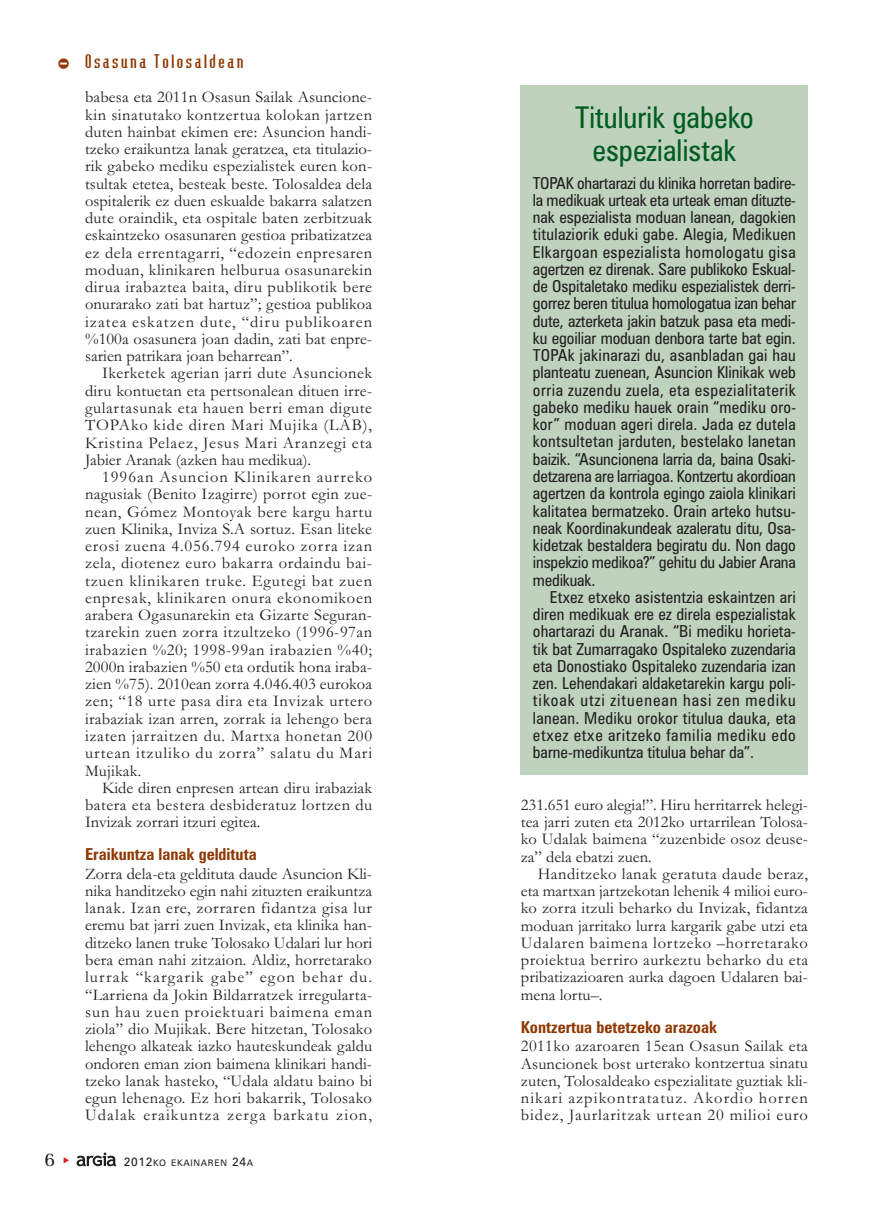
<style>
.page{position:relative;width:893px;height:1212px;background:#fff}
.page>*{position:absolute;margin:0;border:0;box-sizing:border-box;transform-origin:0 0}
.t1{font:condensed 30px/33px "Zurich BT";color:#015c20;text-align:center}
.t2{font:19.5px "Memoir";color:#231f20}
.t3{font:18px "Bodiac";letter-spacing:.145em;color:#8f3801}
.t4{font:16.5px/17.2px "Garamond";letter-spacing:.01em;color:#231f20;text-align:justify}
.t5{font:condensed 16.5px/17.2px "Zurich BT";color:#231f20;text-align:justify}
.t6{font:700 condensed 16.5px "Zurich BT";color:#8f3801}
.t7{font:9px "Zurich BT";letter-spacing:.075em;color:#231f20}
.s1{font-size:30px}
.s2{font-size:12px}
</style>
<div class="page">
<svg style="left:77px;top:1152px;width:39px;height:14px"></svg>
<div style="left:521px;top:86px;width:287px;height:689px;background:#bed2be"></div>
<p class="t3" style="left:57px;top:55px;width:188px"><span class="s1">-</span> Osasuna Tolosaldean</p>
<p class="t4" style="left:85px;top:90px;width:289px">babesa eta 2011n Osasun Sailak Asuncione&shy;kin sinatutako kontzertua kolokan jartzen duten hainbat ekimen ere: Asuncion handi&shy;tzeko eraikuntza lanak geratzea, eta titulazio&shy;rik gabeko mediku espezialistek euren kon&shy;tsultak etetea, besteak beste. Tolosaldea dela ospitalerik ez duen eskualde bakarra salatzen dute oraindik, eta ospitale baten zerbitzuak eskaintzeko osasunaren gestioa pribatizatzea ez dela errentagarri, “edozein enpresaren moduan, klinikaren helburua osasunarekin dirua irabaztea baita, diru publikotik bere onurarako zati bat hartuz”; gestioa publikoa izatea eskatzen dute, “diru publikoaren %100a osasunera joan dadin, zati bat enpre&shy;sarien patrikara joan beharrean”.</p>
<p class="t4" style="left:85px;top:366px;width:289px;text-indent:17px">Ikerketek agerian jarri dute Asuncionek diru kontuetan eta pertsonalean dituen irre&shy;gulartasunak eta hauen berri eman digute TOPAko kide diren Mari Mujika (LAB), Kristina Pelaez, Jesus Mari Aranzegi eta Jabier Aranak (azken hau medikua).</p>
<p class="t4" style="left:85px;top:470px;width:289px;text-indent:17px">1996an Asuncion Klinikaren aurreko nagusiak (Benito Izagirre) porrot egin zue&shy;nean, Gómez Montoyak bere kargu hartu zuen Klinika, Inviza S.A sortuz. Esan liteke erosi zuena 4.056.794 euroko zorra izan zela, diotenez euro bakarra ordaindu bai&shy;tzuen klinikaren truke. Egutegi bat zuen enpresak, klinikaren onura ekonomikoen arabera Ogasunarekin eta Gizarte Seguran&shy;tzarekin zuen zorra itzultzeko (1996-97an irabazien %20; 1998-99an irabazien %40; 2000n irabazien %50 eta ordutik hona iraba&shy;zien %75). 2010ean zorra 4.046.403 eurokoa zen; “18 urte pasa dira eta Invizak urtero irabaziak izan arren, zorrak ia lehengo bera izaten jarraitzen du. Martxa honetan 200 urtean itzuliko du zorra” salatu du Mari Mujikak.</p>
<p class="t4" style="left:85px;top:781px;width:289px;text-indent:17px">Kide diren enpresen artean diru irabaziak batera eta bestera desbideratuz lortzen du Invizak zorrari itzuri egitea.</p>
<p class="t6" style="left:85px;top:848px;width:173px">Eraikuntza lanak geldituta</p>
<p class="t4" style="left:85px;top:867px;width:289px">Zorra dela-eta geldituta daude Asuncion Kli&shy;nika handitzeko egin nahi zituzten eraikuntza lanak. Izan ere, zorraren fidantza gisa lur eremu bat jarri zuen Invizak, eta klinika han&shy;ditzeko lanen truke Tolosako Udalari lur hori bera eman nahi zitzaion. Aldiz, horretarako lurrak “kargarik gabe” egon behar du. “Larriena da Jokin Bildarratzek irregularta&shy;sun hau zuen proiektuari baimena eman ziola” dio Mujikak. Bere hitzetan, Tolosako lehengo alkateak iazko hauteskundeak galdu ondoren eman zion baimena klinikari handi&shy;tzeko lanak hasteko, “Udala aldatu baino bi egun lehenago. Ez hori bakarrik, Tolosako Udalak eraikuntza zerga barkatu zion,</p>
<p class="t2" style="left:44px;top:1151px;width:12px">6</p>
<p class="t7" style="left:124px;top:1160px;width:131px"><span class="s2">2012</span>KO EKAINAREN <span class="s2">24</span>A</p>
<h1 class="t1" style="left:575px;top:104px;width:180px">Titulurik gabeko espezialistak</h1>
<p class="t5" style="left:533px;top:176px;width:264px">TOPAK ohartarazi du klinika horretan badire&shy;la medikuak urteak eta urteak eman dituzte&shy;nak espezialista moduan lanean, dagokien titulaziorik eduki gabe. Alegia, Medikuen Elkargoan espezialista homologatu gisa agertzen ez direnak. Sare publikoko Eskual&shy;de Ospitaletako mediku espezialistek derri&shy;gorrez beren titulua homologatua izan behar dute, azterketa jakin batzuk pasa eta medi&shy;ku egoiliar moduan denbora tarte bat egin.<br>TOPAk jakinarazi du, asanbladan gai hau planteatu zuenean, Asuncion Klinikak web orria zuzendu zuela, eta espezialitaterik gabeko mediku hauek orain “mediku oro&shy;kor” moduan ageri direla. Jada ez dutela kontsultetan jarduten, bestelako lanetan baizik. “Asuncionena larria da, baina Osaki&shy;detzarena are larriagoa. Kontzertu akordioan agertzen da kontrola egingo zaiola klinikari kalitatea bermatzeko. Orain arteko hutsu&shy;neak Koordinakundeak azaleratu ditu, Osa&shy;kidetzak bestaldera begiratu du. Non dago inspekzio medikoa?” gehitu du Jabier Arana medikuak.</p>
<p class="t5" style="left:533px;top:590px;width:264px;text-indent:17px">Etxez etxeko asistentzia eskaintzen ari diren medikuak ere ez direla espezialistak ohartarazi du Aranak. “Bi mediku horieta&shy;tik bat Zumarragako Ospitaleko zuzendaria eta Donostiako Ospitaleko zuzendaria izan zen. Lehendakari aldaketarekin kargu poli&shy;tikoak utzi zituenean hasi zen mediku lanean. Mediku orokor titulua dauka, eta etxez etxe aritzeko familia mediku edo barne-medikuntza titulua behar da”.</p>
<p class="t4" style="left:521px;top:798px;width:289px">231.651 euro alegia!”. Hiru herritarrek helegi&shy;tea jarri zuten eta 2012ko urtarrilean Tolosa&shy;ko Udalak baimena “zuzenbide osoz deuse&shy;za” dela ebatzi zuen.</p>
<p class="t4" style="left:521px;top:867px;width:289px;text-indent:17px">Handitzeko lanak geratuta daude beraz, eta martxan jartzekotan lehenik 4 milioi euro&shy;ko zorra itzuli beharko du Invizak, fidantza moduan jarritako lurra kargarik gabe utzi eta Udalaren baimena lortzeko –horretarako proiektua berriro aurkeztu beharko du eta pribatizazioaren aurka dagoen Udalaren bai&shy;mena lortu–.</p>
<p class="t6" style="left:521px;top:1021px;width:198px">Kontzertua betetzeko arazoak</p>
<p class="t4" style="left:521px;top:1039px;width:289px">2011ko azaroaren 15ean Osasun Sailak eta Asuncionek bost urterako kontzertua sinatu zuten, Tolosaldeako espezialitate guztiak kli&shy;nikari azpikontratatuz. Akordio horren bidez, Jaurlaritzak urtean 20 milioi euro</p>
</div>
